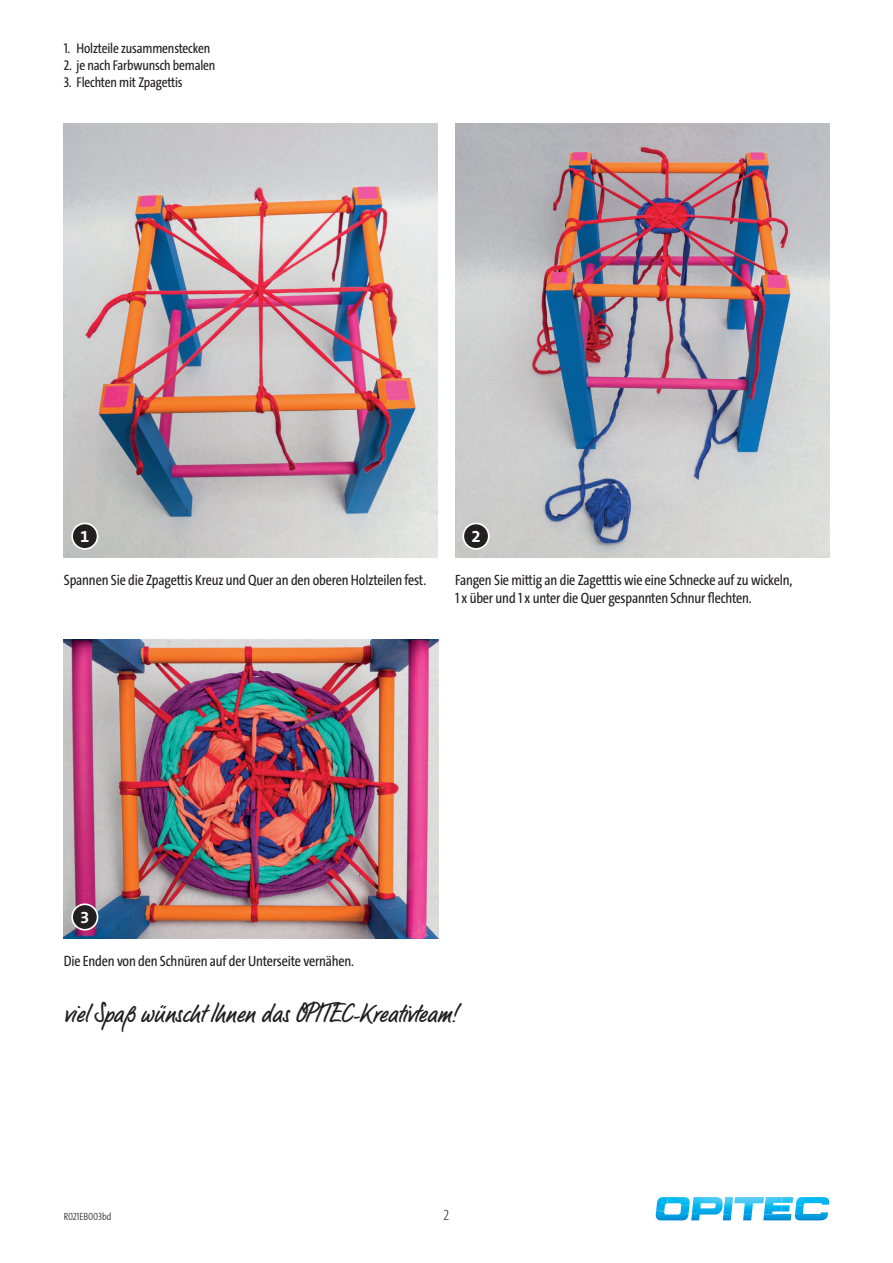
<style>
.page{position:relative;width:893px;height:1263px;background:#fff}
.page>*{position:absolute;margin:0;border:0;box-sizing:border-box;transform-origin:0 0}
.Fusszeile-Viel-Spass{font:27px "LP Bambus";color:#231f20}
.t1{font:700 16.8px "The Sans B W7";color:#fff}
.Anleitugns-Text_Desc{font:15px "The Sans Cd LF5 Plain";letter-spacing:-.01em;color:#231f20}
.nicht_verwenden{font:200 15px "The Sans Cd LF2";color:#231f20}
.Anleitugns-Text_Desc-2{font:14.25px "The Sans Cd LF5 Plain";letter-spacing:-.01em;color:#231f20}
.Anleitugns-Text_Desc-3{font:300 10.5px "The Sans Cd LF3";letter-spacing:-.01em;color:#231f20}
</style>
<div class="page">
<svg style="left:655px;top:1197px;width:175px;height:24px"></svg>
<img style="left:64px;top:124px;width:374px;height:433px">
<img style="left:455px;top:124px;width:374px;height:433px">
<img style="left:64px;top:640px;width:374px;height:298px">
<div style="left:72px;top:523px;width:26px;height:26px;background:#231f20;border-radius:50%"></div>
<div style="left:71px;top:523px;width:27px;height:27px;border:2px solid #fff;border-radius:50%"></div>
<div style="left:72px;top:904px;width:26px;height:26px;background:#231f20;border-radius:50%"></div>
<div style="left:71px;top:903px;width:27px;height:27px;border:2px solid #fff;border-radius:50%"></div>
<div style="left:463px;top:523px;width:26px;height:26px;background:#231f20;border-radius:50%"></div>
<div style="left:462px;top:523px;width:28px;height:27px;border:2px solid #fff;border-radius:50%"></div>
<p class="Anleitugns-Text_Desc-2" style="left:64px;top:39px;width:148px">1. Holzteile zusammenstecken</p>
<p class="Anleitugns-Text_Desc-2" style="left:64px;top:56px;width:153px">2. je nach Farbwunsch bemalen</p>
<p class="Anleitugns-Text_Desc-2" style="left:64px;top:73px;width:120px">3. Flechten mit Zpagettis</p>
<p class="t1" style="left:80px;top:525px;width:11px">1</p>
<p class="t1" style="left:471px;top:525px;width:11px">2</p>
<p class="Anleitugns-Text_Desc" style="left:64px;top:571px;width:364px">Spannen Sie die Zpagettis Kreuz und Quer an den oberen Holzteilen fest.</p>
<p class="Anleitugns-Text_Desc" style="left:455px;top:571px;width:339px">Fangen Sie mittig an die Zagetttis wie eine Schnecke auf zu wickeln,</p>
<p class="Anleitugns-Text_Desc" style="left:455px;top:589px;width:298px">1 x über und 1 x unter die Quer gespannten Schnur flechten.</p>
<p class="t1" style="left:80px;top:906px;width:11px">3</p>
<p class="Anleitugns-Text_Desc" style="left:64px;top:951px;width:292px">Die Enden von den Schnüren auf der Unterseite vernähen.</p>
<p class="Fusszeile-Viel-Spass" style="left:64px;top:997px;width:393px">viel Spaß wünscht Ihnen das OPITEC-Kreativteam!</p>
<p class="Anleitugns-Text_Desc-3" style="left:64px;top:1210px;width:49px">R021EB003bd</p>
<p class="nicht_verwenden" style="left:444px;top:1206px;width:7px">2</p>
</div>
